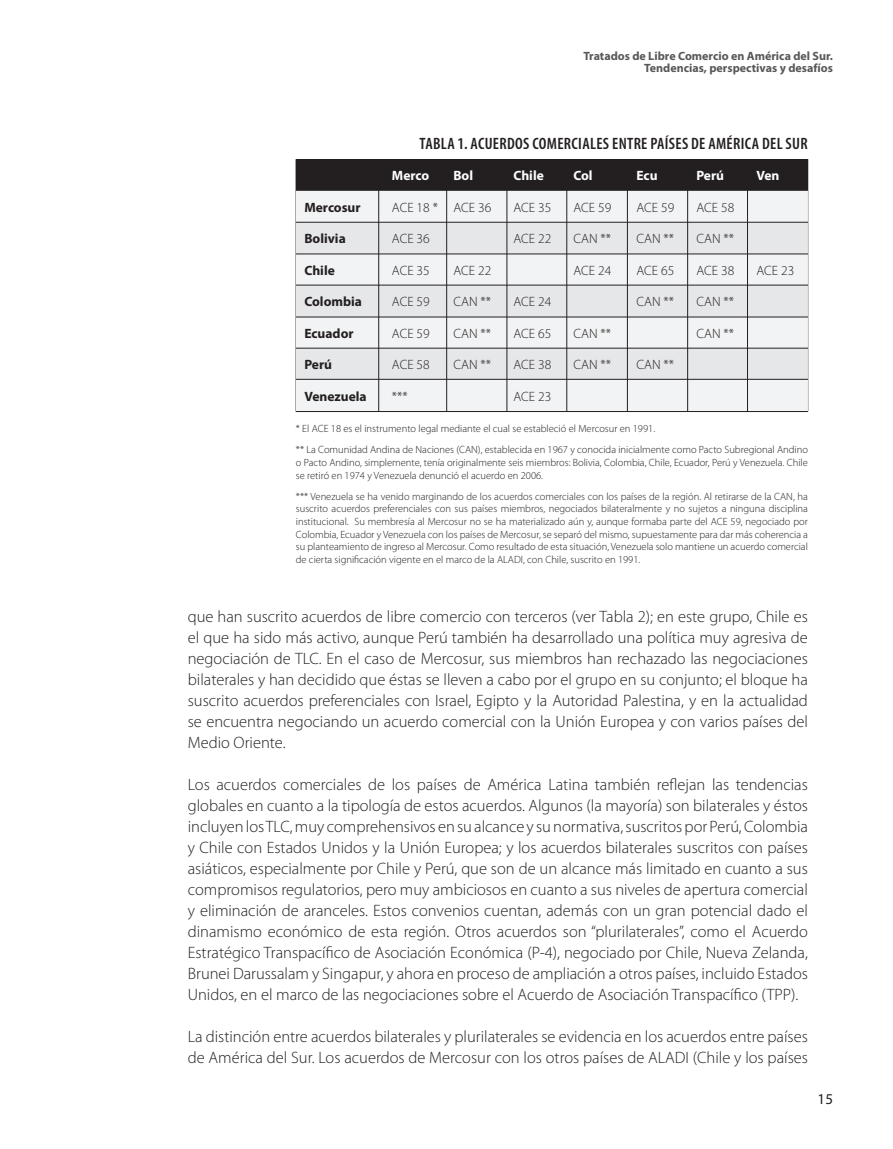
<style>
.page{position:relative;width:893px;height:1149px;background:#fff}
.page>*{position:absolute;margin:0;border:0;box-sizing:border-box;transform-origin:0 0}
.t1{font:300 16.5px/21px "Myriad Pro";color:#231f20;text-align:justify}
.t2{font:600 condensed 16.5px "Myriad Pro";letter-spacing:.02em;color:#231f20}
.t3{font:15px "Myriad Pro";color:#231f20}
.t4{font:300 13.5px "Myriad Pro";color:#231f20}
.t5{font:700 13.5px "Myriad Pro";color:#231f20}
.t6{font:700 13.5px "Myriad Pro";color:#fff}
.t7{font:700 12px/12px "Myriad Pro";color:#57585a;text-align:right}
.t8{font:300 10.5px/12.6px "Myriad Pro";color:#231f20}
</style>
<div class="page">
<div style="left:687px;top:159px;width:61px;height:32px;background:#231f20"></div>
<div style="left:446px;top:159px;width:61px;height:32px;background:#231f20"></div>
<div style="left:567px;top:159px;width:60px;height:32px;background:#231f20"></div>
<div style="left:296px;top:159px;width:90px;height:32px;background:#231f20"></div>
<div style="left:748px;top:159px;width:60px;height:32px;background:#231f20"></div>
<div style="left:507px;top:159px;width:60px;height:32px;background:#231f20"></div>
<div style="left:627px;top:159px;width:60px;height:32px;background:#231f20"></div>
<div style="left:386px;top:159px;width:60px;height:32px;background:#231f20"></div>
<div style="left:296px;top:191px;width:512px;height:31px;background:#f2f3f4"></div>
<div style="left:296px;top:222px;width:512px;height:32px;background:#e6e7e9"></div>
<div style="left:296px;top:254px;width:512px;height:31px;background:#f2f3f4"></div>
<div style="left:296px;top:285px;width:512px;height:32px;background:#e6e7e9"></div>
<div style="left:296px;top:317px;width:512px;height:31px;background:#f2f3f4"></div>
<div style="left:296px;top:348px;width:512px;height:32px;background:#e6e7e9"></div>
<div style="left:296px;top:380px;width:512px;height:31px;background:#f2f3f4"></div>
<hr style="left:378px;top:159px;width:1px;height:252px;background:#231f20">
<hr style="left:446px;top:159px;width:1px;height:252px;background:#231f20">
<hr style="left:507px;top:159px;width:1px;height:252px;background:#231f20">
<hr style="left:566px;top:159px;width:1px;height:252px;background:#231f20">
<hr style="left:627px;top:159px;width:1px;height:252px;background:#231f20">
<hr style="left:687px;top:159px;width:1px;height:252px;background:#231f20">
<hr style="left:747px;top:159px;width:1px;height:252px;background:#231f20">
<hr style="left:296px;top:222px;width:512px;height:1px;background:#231f20">
<hr style="left:296px;top:253px;width:512px;height:1px;background:#231f20">
<hr style="left:296px;top:285px;width:512px;height:1px;background:#231f20">
<hr style="left:296px;top:316px;width:512px;height:1px;background:#231f20">
<hr style="left:296px;top:348px;width:512px;height:1px;background:#231f20">
<hr style="left:296px;top:379px;width:512px;height:1px;background:#231f20">
<hr style="left:296px;top:411px;width:512px;height:1px;background:#231f20">
<p class="t7" style="left:583px;top:50px;width:251px">Tratados de Libre Comercio en América del Sur.<br>Tendencias, perspectivas y desafíos</p>
<p class="t2" style="left:419px;top:134px;width:390px">TABLA 1. ACUERDOS COMERCIALES ENTRE PAÍSES DE AMÉRICA DEL SUR</p>
<p class="t6" style="left:392px;top:167px;width:39px">Merco</p>
<p class="t6" style="left:453px;top:167px;width:21px">Bol</p>
<p class="t6" style="left:513px;top:167px;width:32px">Chile</p>
<p class="t6" style="left:573px;top:167px;width:21px">Col</p>
<p class="t6" style="left:636px;top:167px;width:23px">Ecu</p>
<p class="t6" style="left:696px;top:167px;width:29px">Perú</p>
<p class="t6" style="left:756px;top:167px;width:25px">Ven</p>
<p class="t5" style="left:304px;top:198px;width:58px">Mercosur</p>
<p class="t4" style="left:392px;top:199px;width:101px">ACE 18 * ACE 36</p>
<p class="t4" style="left:513px;top:199px;width:39px">ACE 35</p>
<p class="t4" style="left:573px;top:199px;width:39px">ACE 59</p>
<p class="t4" style="left:636px;top:199px;width:39px">ACE 59</p>
<p class="t4" style="left:696px;top:199px;width:39px">ACE 58</p>
<p class="t5" style="left:304px;top:230px;width:43px">Bolivia</p>
<p class="t4" style="left:392px;top:230px;width:39px">ACE 36</p>
<p class="t4" style="left:513px;top:230px;width:39px">ACE 22</p>
<p class="t4" style="left:573px;top:230px;width:39px">CAN **</p>
<p class="t4" style="left:636px;top:230px;width:39px">CAN **</p>
<p class="t4" style="left:696px;top:230px;width:39px">CAN **</p>
<p class="t5" style="left:304px;top:261px;width:32px">Chile</p>
<p class="t4" style="left:392px;top:262px;width:39px">ACE 35</p>
<p class="t4" style="left:453px;top:262px;width:39px">ACE 22</p>
<p class="t4" style="left:573px;top:262px;width:39px">ACE 24</p>
<p class="t4" style="left:636px;top:262px;width:39px">ACE 65</p>
<p class="t4" style="left:696px;top:262px;width:39px">ACE 38</p>
<p class="t4" style="left:756px;top:262px;width:39px">ACE 23</p>
<p class="t5" style="left:304px;top:293px;width:59px">Colombia</p>
<p class="t4" style="left:392px;top:293px;width:39px">ACE 59</p>
<p class="t4" style="left:453px;top:293px;width:39px">CAN **</p>
<p class="t4" style="left:513px;top:293px;width:39px">ACE 24</p>
<p class="t4" style="left:636px;top:293px;width:39px">CAN **</p>
<p class="t4" style="left:696px;top:293px;width:39px">CAN **</p>
<p class="t5" style="left:304px;top:324px;width:51px">Ecuador</p>
<p class="t4" style="left:392px;top:325px;width:39px">ACE 59</p>
<p class="t4" style="left:453px;top:325px;width:39px">CAN **</p>
<p class="t4" style="left:513px;top:325px;width:39px">ACE 65</p>
<p class="t4" style="left:573px;top:325px;width:39px">CAN **</p>
<p class="t4" style="left:696px;top:325px;width:39px">CAN **</p>
<p class="t5" style="left:304px;top:356px;width:29px">Perú</p>
<p class="t4" style="left:392px;top:356px;width:39px">ACE 58</p>
<p class="t4" style="left:453px;top:356px;width:39px">CAN **</p>
<p class="t4" style="left:513px;top:356px;width:39px">ACE 38</p>
<p class="t4" style="left:573px;top:356px;width:39px">CAN **</p>
<p class="t4" style="left:636px;top:356px;width:39px">CAN **</p>
<p class="t5" style="left:304px;top:387px;width:64px">Venezuela</p>
<p class="t4" style="left:392px;top:388px;width:17px">***</p>
<p class="t4" style="left:513px;top:388px;width:39px">ACE 23</p>
<p class="t8" style="left:296px;top:418px;width:514px;line-height:21.1px">* El ACE 18 es el instrumento legal mediante el cual se estableció el Mercosur en 1991.<br>** La Comunidad Andina de Naciones (CAN), establecida en 1967 y conocida inicialmente como Pacto Subregional Andino</p>
<p class="t8" style="left:296px;top:456px;width:513px">o Pacto Andino, simplemente, tenía originalmente seis miembros: Bolivia, Colombia, Chile, Ecuador, Perú y Venezuela. Chile se retiró en 1974 y Venezuela denunció el acuerdo en 2006.</p>
<p class="t8" style="left:296px;top:490px;width:514px;text-align:justify">*** Venezuela se ha venido marginando de los acuerdos comerciales con los países de la región. Al retirarse de la CAN, ha suscrito acuerdos preferenciales con sus países miembros, negociados bilateralmente y no sujetos a ninguna disciplina institucional. Su membresía al Mercosur no se ha materializado aún y, aunque formaba parte del ACE 59, negociado por Colombia, Ecuador y Venezuela con los países de Mercosur, se separó del mismo, supuestamente para dar más coherencia a su planteamiento de ingreso al Mercosur. Como resultado de esta situación, Venezuela solo mantiene un acuerdo comercial de cierta significación vigente en el marco de la ALADI, con Chile, suscrito en 1991.</p>
<p class="t1" style="left:188px;top:605px;width:622px">que han suscrito acuerdos de libre comercio con terceros (ver Tabla 2); en este grupo, Chile es el que ha sido más activo, aunque Perú también ha desarrollado una política muy agresiva de negociación de TLC. En el caso de Mercosur, sus miembros han rechazado las negociaciones bilaterales y han decidido que éstas se lleven a cabo por el grupo en su conjunto; el bloque ha suscrito acuerdos preferenciales con Israel, Egipto y la Autoridad Palestina, y en la actualidad se encuentra negociando un acuerdo comercial con la Unión Europea y con varios países del Medio Oriente.</p>
<p class="t1" style="left:188px;top:773px;width:622px">Los acuerdos comerciales de los países de América Latina también reflejan las tendencias globales en cuanto a la tipología de estos acuerdos. Algunos (la mayoría) son bilaterales y éstos incluyen los TLC, muy comprehensivos en su alcance y su normativa, suscritos por Perú, Colombia y Chile con Estados Unidos y la Unión Europea; y los acuerdos bilaterales suscritos con países asiáticos, especialmente por Chile y Perú, que son de un alcance más limitado en cuanto a sus compromisos regulatorios, pero muy ambiciosos en cuanto a sus niveles de apertura comercial y eliminación de aranceles. Estos convenios cuentan, además con un gran potencial dado el dinamismo económico de esta región. Otros acuerdos son “plurilaterales”, como el Acuerdo Estratégico Transpacífico de Asociación Económica (P-4), negociado por Chile, Nueva Zelanda, Brunei Darussalam y Singapur, y ahora en proceso de ampliación a otros países, incluido Estados Unidos, en el marco de las negociaciones sobre el Acuerdo de Asociación Transpacífico (TPP).</p>
<p class="t1" style="left:188px;top:1025px;width:622px">La distinción entre acuerdos bilaterales y plurilaterales se evidencia en los acuerdos entre países de América del Sur. Los acuerdos de Mercosur con los otros países de ALADI (Chile y los países</p>
<p class="t3" style="left:818px;top:1089px;width:17px">15</p>
</div>
